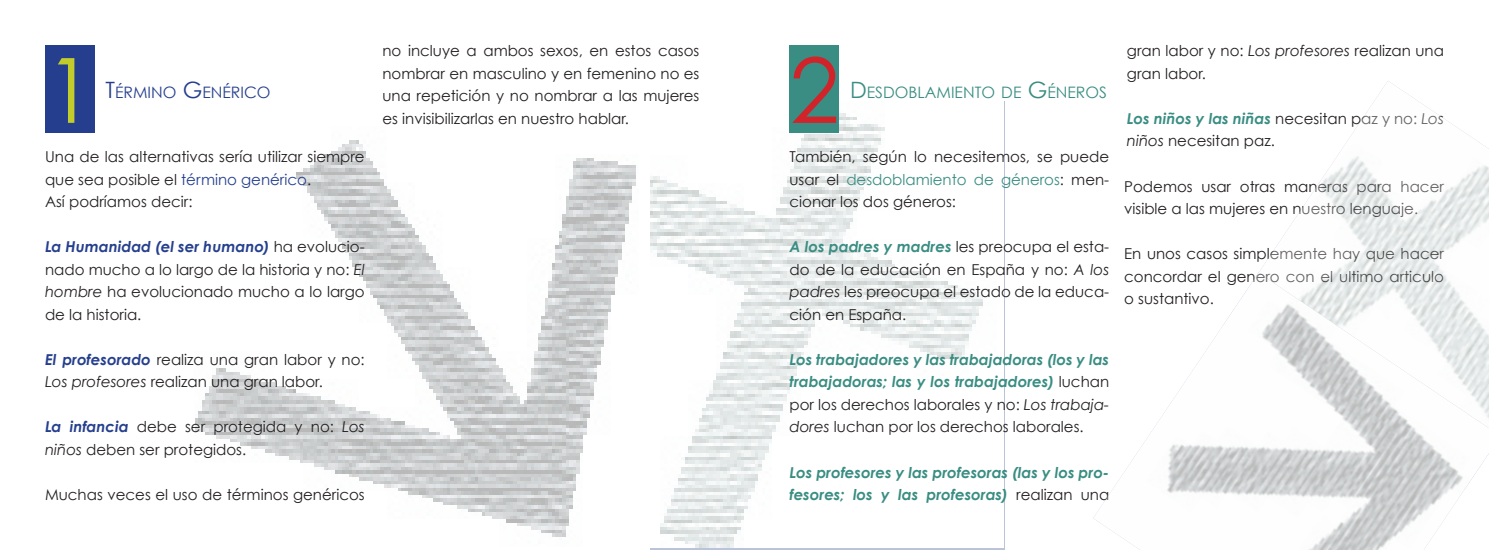
<style>
.page{position:relative;width:1489px;height:550px;background:#fff}
.page>*{position:absolute;margin:0;border:0;box-sizing:border-box;transform-origin:0 0}
.t1{font:90px "Century Gothic";color:#c2cd2b}
.t2{font:90px "Century Gothic";color:#d1232a}
.t3{font:15.75px "Century Gothic";color:#398d82}
.t4{font:15.75px "Century Gothic";color:#253f8e}
.t5{font:15px/22.5px "Century Gothic";color:#231f20}
.t6{font:italic 700 15px/22.5px "Century Gothic";color:#398d82;text-align:justify}
.s1{font-size:22.5px}
.s2{color:#253f8e}
.s3{font-weight:700;font-style:italic;color:#253f8e}
.s4{font-style:italic}
.s5{color:#398d82}
.s6{font-weight:700;font-style:italic;color:#398d82}
.s7{font-weight:400;font-style:normal;color:#231f20}
.s8{font-weight:400;color:#231f20}
</style>
<div class="page">
<img style="left:650px;top:113px;width:333px;height:434px">
<img style="left:195px;top:140px;width:441px;height:397px">
<div style="left:45px;top:45px;width:50px;height:88px;background:#253f8e"></div>
<div style="left:789px;top:45px;width:50px;height:88px;background:#398d82"></div>
<img style="left:1259px;top:81px;width:229px;height:191px">
<img style="left:1093px;top:272px;width:395px;height:277px">
<h1 class="t1" style="left:45px;top:35px;width:51px">1</h1>
<p class="t4" style="left:106px;top:82px;width:166px"><span class="s1">T</span>ÉRMINO <span class="s1">G</span>ENÉRICO</p>
<p class="t5" style="left:45px;top:145px;width:321px">Una de las alternativas sería utilizar siempre que sea posible el <span class="s2">término genérico</span>.<br>Así podríamos decir:</p>
<p class="t5" style="left:45px;top:235px;width:321px;text-align:justify"><span class="s3">La Humanidad (el ser humano)</span> ha evolucio&shy;nado mucho a lo largo de la historia y no: <span class="s4">El hombre</span> ha evolucionado mucho a lo largo de la historia.</p>
<p class="t5" style="left:45px;top:347px;width:321px"><span class="s3">El profesorado</span> realiza una gran labor y no:<br><span class="s4">Los profesores</span> realizan una gran labor.</p>
<p class="t5" style="left:45px;top:415px;width:321px"><span class="s3">La infancia</span> debe ser protegida y no: <span class="s4">Los niños</span> deben ser protegidos.</p>
<p class="t5" style="left:45px;top:482px;width:321px">Muchas veces el uso de términos genéricos</p>
<p class="t5" style="left:382px;top:39px;width:318px;text-align:justify">no incluye a ambos sexos, en estos casos nombrar en masculino y en femenino no es una repetición y no nombrar a las mujeres</p>
<p class="t5" style="left:382px;top:107px;width:248px">es invisibilizarlas en nuestro hablar.</p>
<h1 class="t2" style="left:789px;top:35px;width:51px">2</h1>
<p class="t3" style="left:850px;top:82px;width:258px"><span class="s1">D</span>ESDOBLAMIENTO DE <span class="s1">G</span>ÉNEROS</p>
<p class="t5" style="left:789px;top:145px;width:321px;text-align:justify">También, según lo necesitemos, se puede usar el <span class="s5">desdoblamiento de géneros</span>: men&shy;cionar los dos géneros:</p>
<p class="t5" style="left:789px;top:235px;width:321px;text-align:justify"><span class="s6">A los padres y madres</span> les preocupa el esta&shy;do de la educación en España y no: <span class="s4">A los padres</span> les preocupa el estado de la educa&shy;ción en España.</p>
<p class="t6" style="left:789px;top:347px;width:321px">Los trabajadores y las trabajadoras (los y las trabajadoras; las y los trabajadores) <span class="s7">luchan por los derechos laborales y no:</span> <span class="s8">Los trabaja&shy;dores</span> <span class="s7">luchan por los derechos laborales.</span></p>
<p class="t6" style="left:789px;top:460px;width:321px">Los profesores y las profesoras (las y los pro&shy;fesores; los y las profesoras) <span class="s7">realizan una</span></p>
<p class="t5" style="left:1126px;top:39px;width:318px">gran labor y no: <span class="s4">Los profesores</span> realizan una gran labor.</p>
<p class="t5" style="left:1126px;top:107px;width:318px"><span class="s6">Los niños y las niñas</span> necesitan paz y no: <span class="s4">Los niños</span> necesitan paz.</p>
<p class="t5" style="left:1124px;top:174px;width:321px">Podemos usar otras maneras para hacer visible a las mujeres en nuestro lenguaje.</p>
<p class="t5" style="left:1124px;top:242px;width:321px;text-align:justify">En unos casos simplemente hay que hacer concordar el genero con el ultimo articulo o sustantivo.</p>
</div>
